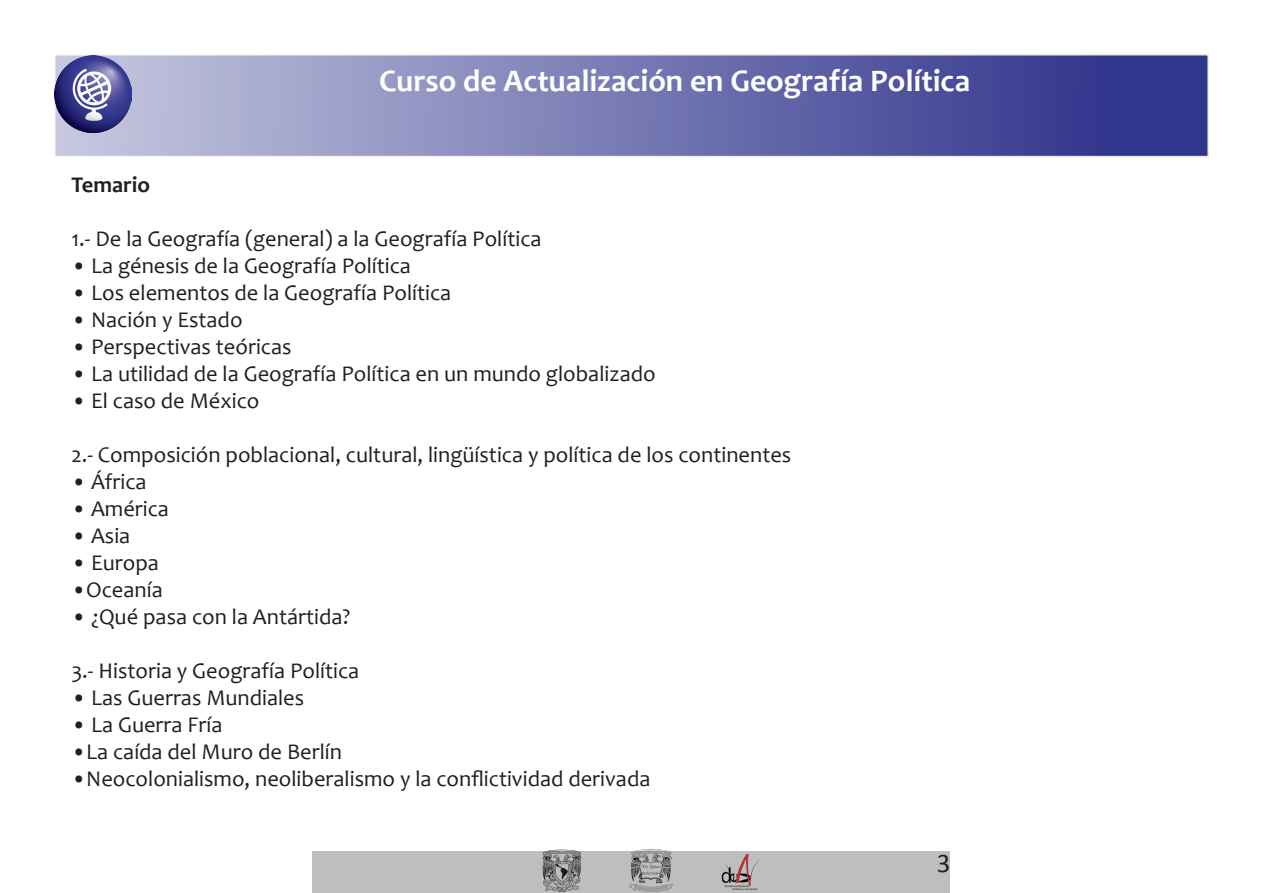
<style>
.page{position:relative;width:1263px;height:893px;background:#fff}
.page>*{position:absolute;margin:0;border:0;box-sizing:border-box;transform-origin:0 0}
.t1{font:700 31.5px "Candara";color:#fff}
.t2{font:27px "Calibri";color:#231f20}
.t3{font:22.5px "Candara";color:#231f20}
.t4{font:700 22.5px "Candara";color:#231f20}
</style>
<div class="page">
<div style="left:313px;top:851px;width:637px;height:42px;background:#bdbfbf"></div>
<img style="left:721px;top:854px;width:39px;height:37px">
<img style="left:542px;top:849px;width:39px;height:43px">
<img style="left:630px;top:849px;width:42px;height:43px">
<div style="left:54px;top:54px;width:1155px;height:103px;background:linear-gradient(to right,#c7c8e0,#252b86);border:2px solid #f1e9d2"></div>
<img style="left:54px;top:55px;width:78px;height:78px">
<p class="t1" style="left:379px;top:61px;width:593px">Curso de Actualización en Geografía Política</p>
<p class="t4" style="left:71px;top:170px;width:80px">Temario</p>
<p class="t3" style="left:71px;top:224px;width:472px">1.- De la Geografía (general) a la Geografía Política</p>
<p class="t3" style="left:71px;top:251px;width:341px">• La génesis de la Geografía Política</p>
<p class="t3" style="left:71px;top:278px;width:381px">• Los elementos de la Geografía Política</p>
<p class="t3" style="left:71px;top:305px;width:173px">• Nación y Estado</p>
<p class="t3" style="left:71px;top:332px;width:222px">• Perspectivas teóricas</p>
<p class="t3" style="left:71px;top:359px;width:586px">• La utilidad de la Geografía Política en un mundo globalizado</p>
<p class="t3" style="left:71px;top:386px;width:190px">• El caso de México</p>
<p class="t3" style="left:71px;top:440px;width:721px">2.- Composición poblacional, cultural, lingüística y política de los continentes</p>
<p class="t3" style="left:71px;top:467px;width:77px">• África</p>
<p class="t3" style="left:71px;top:494px;width:99px">• América</p>
<p class="t3" style="left:71px;top:521px;width:60px">• Asia</p>
<p class="t3" style="left:71px;top:548px;width:89px">• Europa</p>
<p class="t3" style="left:71px;top:575px;width:93px">•Oceanía</p>
<p class="t3" style="left:71px;top:602px;width:281px">• ¿Qué pasa con la Antártida?</p>
<p class="t3" style="left:71px;top:656px;width:289px">3.- Historia y Geografía Política</p>
<p class="t3" style="left:71px;top:683px;width:234px">• Las Guerras Mundiales</p>
<p class="t3" style="left:71px;top:710px;width:153px">• La Guerra Fría</p>
<p class="t3" style="left:71px;top:737px;width:272px">•La caída del Muro de Berlín</p>
<p class="t3" style="left:71px;top:764px;width:581px">•Neocolonialismo, neoliberalismo y la conflictividad derivada</p>
<p class="t2" style="left:937px;top:846px;width:15px">3</p>
</div>
